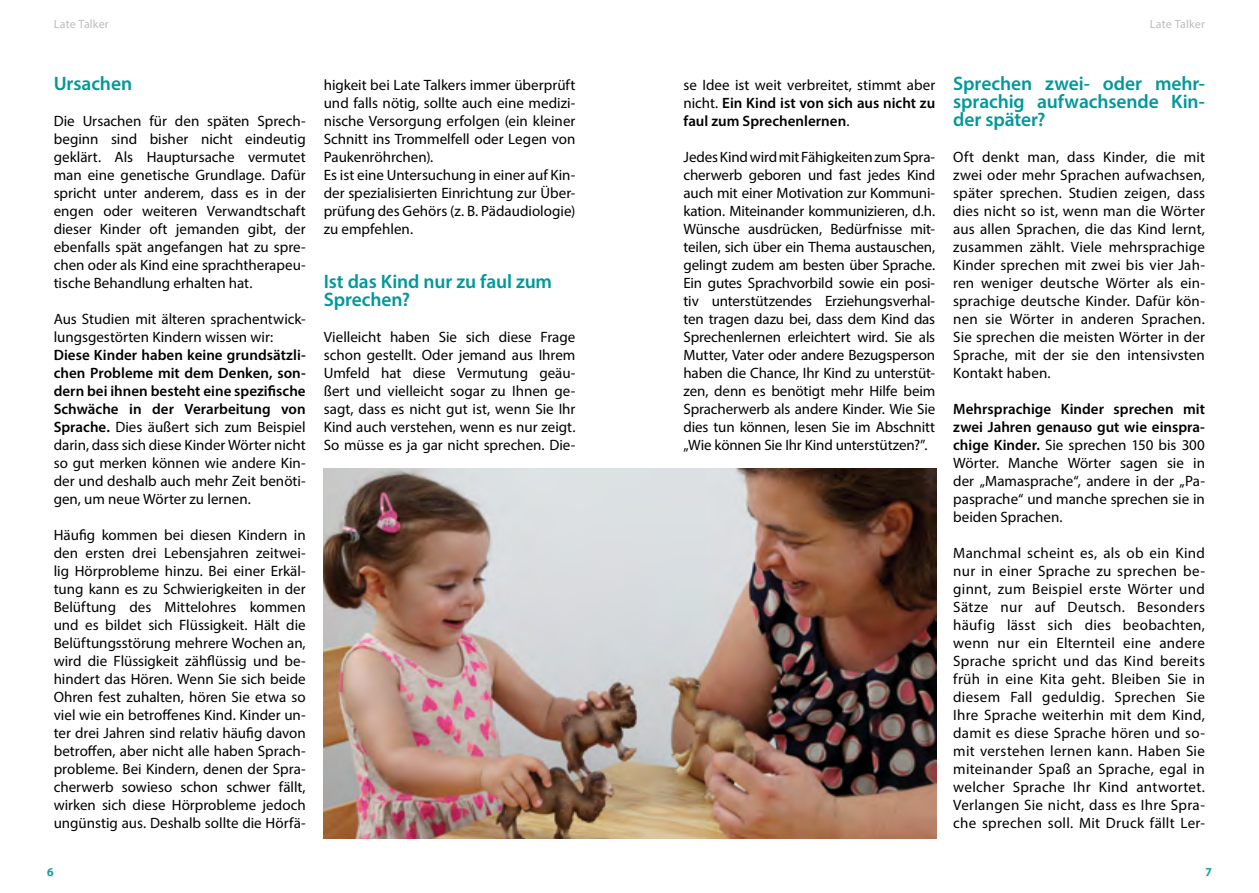
<style>
.page{position:relative;width:1259px;height:893px;background:#fff}
.page>*{position:absolute;margin:0;border:0;box-sizing:border-box;transform-origin:0 0}
.Ueber2{font:600 19.5px/18px "Myriad Pro";letter-spacing:-.005em;color:#00989a}
.fliesstext{font:15px/18px "Myriad Pro";color:#000;text-align:justify}
.fliesstext-2{font:600 15px/18px "Myriad Pro";color:#000;text-align:justify}
.Ueber1{font:12px "Myriad Pro";letter-spacing:.015em;color:#bbbdbe}
.Seitenzahl_links{font:600 12px "Myriad Pro";color:#00989a}
.Seitenzahl_rechts{font:600 12px "Myriad Pro";color:#00989a}
.s1{font-weight:600}
.s2{font-weight:400}
</style>
<div class="page">
<svg style="left:47px;top:868px;width:7px;height:9px"></svg>
<svg style="left:1205px;top:868px;width:7px;height:9px"></svg>
<img style="left:324px;top:468px;width:612px;height:371px">
<p class="Ueber1" style="left:54px;top:17px;width:57px">Late Talker</p>
<p class="Ueber1" style="left:1149px;top:17px;width:57px">Late Talker</p>
<p class="Ueber2" style="left:54px;top:74px;width:80px">Ursachen</p>
<p class="fliesstext" style="left:54px;top:112px;width:253px">Die Ursachen für den späten Sprech&shy;beginn sind bisher nicht eindeutig geklärt. Als Hauptursache vermutet man eine genetische Grundlage. Dafür spricht unter anderem, dass es in der engen oder weiteren Verwandtschaft dieser Kinder oft jemanden gibt, der ebenfalls spät angefangen hat zu spre&shy;chen oder als Kind eine sprachtherapeu&shy;tische Behandlung erhalten hat.</p>
<p class="fliesstext" style="left:54px;top:310px;width:253px">Aus Studien mit älteren sprachentwick&shy;lungsgestörten Kindern wissen wir:</p>
<p class="fliesstext" style="left:54px;top:346px;width:253px"><span class="s1">Diese Kinder haben keine grundsätzli&shy;chen Probleme mit dem Denken, son&shy;dern bei ihnen besteht eine spezifische Schwäche in der Verarbeitung von Sprache.</span> Dies äußert sich zum Beispiel darin, dass sich diese Kinder Wörter nicht so gut merken können wie andere Kin&shy;der und deshalb auch mehr Zeit benöti&shy;gen, um neue Wörter zu lernen.</p>
<p class="fliesstext" style="left:54px;top:526px;width:253px">Häufig kommen bei diesen Kindern in den ersten drei Lebensjahren zeitwei&shy;lig Hörprobleme hinzu. Bei einer Erkäl&shy;tung kann es zu Schwierigkeiten in der Belüftung des Mittelohres kommen und es bildet sich Flüssigkeit. Hält die Belüftungsstörung mehrere Wochen an, wird die Flüssigkeit zähflüssig und be&shy;hindert das Hören. Wenn Sie sich beide Ohren fest zuhalten, hören Sie etwa so viel wie ein betroffenes Kind. Kinder un&shy;ter drei Jahren sind relativ häufig davon betroffen, aber nicht alle haben Sprach&shy;probleme. Bei Kindern, denen der Spra&shy;cherwerb sowieso schon schwer fällt, wirken sich diese Hörprobleme jedoch ungünstig aus. Deshalb sollte die Hörfä-</p>
<p class="fliesstext" style="left:324px;top:76px;width:253px">higkeit bei Late Talkers immer überprüft und falls nötig, sollte auch eine medizi&shy;nische Versorgung erfolgen (ein kleiner Schnitt ins Trommelfell oder Legen von Paukenröhrchen).</p>
<p class="fliesstext" style="left:324px;top:166px;width:253px">Es ist eine Untersuchung in einer auf Kin&shy;der spezialisierten Einrichtung zur Über&shy;prüfung des Gehörs (z. B. Pädaudiologie) zu empfehlen.</p>
<p class="Ueber2" style="left:324px;top:272px;width:230px">Ist das Kind nur zu faul zum<br>Sprechen?</p>
<p class="fliesstext" style="left:324px;top:328px;width:253px">Vielleicht haben Sie sich diese Frage schon gestellt. Oder jemand aus Ihrem Umfeld hat diese Vermutung geäu&shy;ßert und vielleicht sogar zu Ihnen ge&shy;sagt, dass es nicht gut ist, wenn Sie Ihr Kind auch verstehen, wenn es nur zeigt.<br>So müsse es ja gar nicht sprechen. Die-</p>
<p class="fliesstext-2" style="left:683px;top:76px;width:253px"><span class="s2">se Idee ist weit verbreitet, stimmt aber nicht.</span> Ein Kind ist von sich aus nicht zu faul zum Sprechenlernen<span class="s2">.</span></p>
<p class="fliesstext" style="left:683px;top:148px;width:253px">Jedes Kind wird mit Fähigkeiten zum Spra&shy;cherwerb geboren und fast jedes Kind auch mit einer Motivation zur Kommuni&shy;kation. Miteinander kommunizieren, d.h.<br>Wünsche ausdrücken, Bedürfnisse mit&shy;teilen, sich über ein Thema austauschen, gelingt zudem am besten über Sprache.<br>Ein gutes Sprachvorbild sowie ein posi&shy;tiv unterstützendes Erziehungsverhal&shy;ten tragen dazu bei, dass dem Kind das Sprechenlernen erleichtert wird. Sie als Mutter, Vater oder andere Bezugsperson haben die Chance, Ihr Kind zu unterstüt&shy;zen, denn es benötigt mehr Hilfe beim Spracherwerb als andere Kinder. Wie Sie dies tun können, lesen Sie im Abschnitt „Wie können Sie Ihr Kind unterstützen?”.</p>
<p class="Ueber2" style="left:953px;top:74px;width:253px;text-align:justify">Sprechen zwei- oder mehr&shy;sprachig aufwachsende Kin&shy;der später?</p>
<p class="fliesstext" style="left:953px;top:148px;width:253px">Oft denkt man, dass Kinder, die mit zwei oder mehr Sprachen aufwachsen, später sprechen. Studien zeigen, dass dies nicht so ist, wenn man die Wörter aus allen Sprachen, die das Kind lernt, zusammen zählt. Viele mehrsprachige Kinder sprechen mit zwei bis vier Jah&shy;ren weniger deutsche Wörter als ein&shy;sprachige deutsche Kinder. Dafür kön&shy;nen sie Wörter in anderen Sprachen.<br>Sie sprechen die meisten Wörter in der Sprache, mit der sie den intensivsten Kontakt haben.</p>
<p class="fliesstext" style="left:953px;top:400px;width:253px"><span class="s1">Mehrsprachige Kinder sprechen mit zwei Jahren genauso gut wie einspra&shy;chige Kinder.</span> Sie sprechen 150 bis 300<br>Wörter. Manche Wörter sagen sie in der „Mamasprache“, andere in der „Pa&shy;pasprache“ und manche sprechen sie in beiden Sprachen.</p>
<p class="fliesstext" style="left:953px;top:544px;width:253px">Manchmal scheint es, als ob ein Kind nur in einer Sprache zu sprechen be&shy;ginnt, zum Beispiel erste Wörter und Sätze nur auf Deutsch. Besonders häufig lässt sich dies beobachten, wenn nur ein Elternteil eine andere Sprache spricht und das Kind bereits früh in eine Kita geht. Bleiben Sie in diesem Fall geduldig. Sprechen Sie Ihre Sprache weiterhin mit dem Kind, damit es diese Sprache hören und so&shy;mit verstehen lernen kann. Haben Sie miteinander Spaß an Sprache, egal in welcher Sprache Ihr Kind antwortet.<br>Verlangen Sie nicht, dass es Ihre Spra&shy;che sprechen soll. Mit Druck fällt Ler-</p>
<p class="Seitenzahl_links" style="left:47px;top:865px;width:8px">6</p>
<p class="Seitenzahl_rechts" style="left:1205px;top:865px;width:8px">7</p>
</div>
